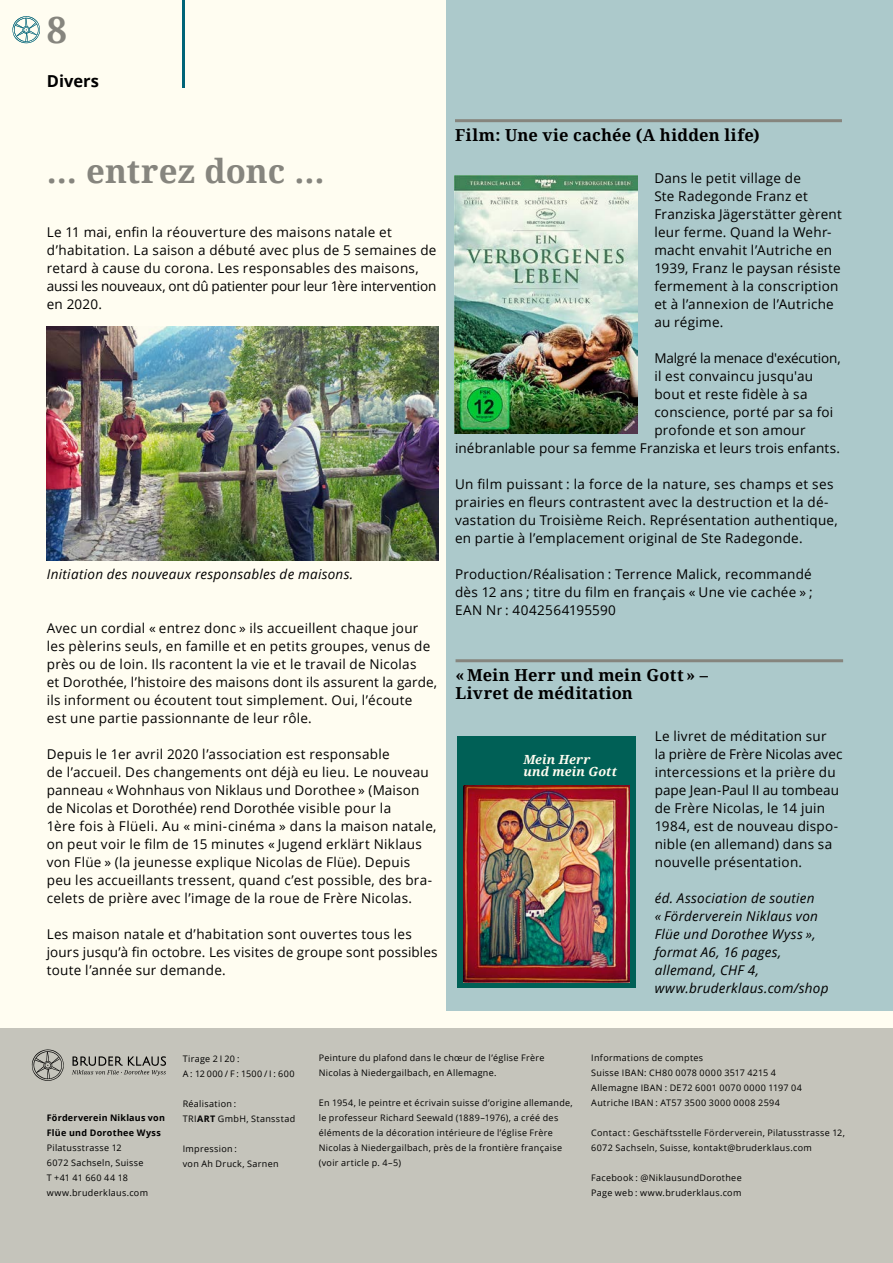
<style>
.page{position:relative;width:893px;height:1263px;background:#fff}
.page>*{position:absolute;margin:0;border:0;box-sizing:border-box;transform-origin:0 0}
.t1{font:700 36px "Noto Serif";color:#868786}
.t2{font:700 33px "Noto Serif";color:#868786}
.t3{font:700 16.5px/18px "Noto Serif";letter-spacing:.015em;color:#000}
.t4{font:700 16.5px "Open Sans";letter-spacing:.005em;color:#000}
.t5{font:13.5px/18px "Open Sans";letter-spacing:.02em;color:#000}
.t6{font:italic 13.5px/18px "Open Sans";letter-spacing:.02em;color:#000}
.t7{font:13.5px "Open Sans";letter-spacing:-.01em;color:#000}
.t8{font:italic 700 12.6px/12.6px "Noto Serif";letter-spacing:.015em;color:#fff}
.t9{font:9px/15px "Open Sans";letter-spacing:.035em;color:#000}
.t10{font:700 9px/15px "Open Sans";letter-spacing:.03em;color:#000}
.s1{font-weight:700}
</style>
<div class="page">
<img style="left:0;top:0;width:893px;height:1263px">
<h1 class="t1" style="left:47px;top:4px;width:22px">8</h1>
<p class="t4" style="left:47px;top:70px;width:54px">Divers</p>
<h2 class="t2" style="left:47px;top:147px;width:279px">… entrez donc …</h2>
<p class="t5" style="left:47px;top:222px;width:391px">Le 11 mai, enfin la réouverture des maisons natale et d’habitation. La saison a débuté avec plus de 5 semaines de retard à cause du corona. Les responsables des maisons, aussi les nouveaux, ont dû patienter pour leur 1ère intervention en 2020.</p>
<p class="t6" style="left:47px;top:564px;width:308px">Initiation des nouveaux responsables de maisons.</p>
<p class="t5" style="left:47px;top:618px;width:392px">Avec un cordial « entrez donc » ils accueillent chaque jour les pèlerins seuls, en famille et en petits groupes, venus de près ou de loin. Ils racontent la vie et le travail de Nicolas<br>et Dorothée, l’histoire des maisons dont ils assurent la garde, ils informent ou écoutent tout simplement. Oui, l’écoute<br>est une partie passionnante de leur rôle.</p>
<p class="t5" style="left:47px;top:744px;width:391px">Depuis le 1er avril 2020 l’association est responsable<br>de l’accueil. Des changements ont déjà eu lieu. Le nouveau panneau « Wohnhaus von Niklaus und Dorothee » (Maison de Nicolas et Dorothée) rend Dorothée visible pour la<br>1ère fois à Flüeli. Au « mini-cinéma » dans la maison natale, on peut voir le film de 15 minutes « Jugend erklärt Niklaus von Flüe » (la jeunesse explique Nicolas de Flüe). Depuis peu les accueillants tressent, quand c’est possible, des bra&shy;celets de prière avec l’image de la roue de Frère Nicolas.</p>
<p class="t5" style="left:47px;top:924px;width:392px">Les maison natale et d’habitation sont ouvertes tous les jours jusqu’à fin octobre. Les visites de groupe sont possibles toute l’année sur demande.</p>
<p class="t3" style="left:455px;top:125px;width:306px">Film: Une vie cachée (A hidden life)</p>
<p class="t5" style="left:654px;top:168px;width:189px">Dans le petit village de<br>Ste Radegonde Franz et<br>Franziska Jägerstätter gèrent leur ferme. Quand la Wehr&shy;macht envahit l’Autriche en<br>1939, Franz le paysan résiste fermement à la conscription et à l’annexion de l’Autriche au régime.</p>
<p class="t7" style="left:654px;top:348px;width:188px">Malgré la menace d'exécution,</p>
<p class="t5" style="left:654px;top:366px;width:160px">il est convaincu jusqu'au</p>
<p class="t5" style="left:654px;top:384px;width:155px">bout et reste fidèle à sa</p>
<p class="t5" style="left:654px;top:402px;width:180px">conscience, porté par sa foi</p>
<p class="t5" style="left:654px;top:420px;width:153px">profonde et son amour</p>
<p class="t5" style="left:455px;top:438px;width:386px">inébranlable pour sa femme Franziska et leurs trois enfants.</p>
<p class="t5" style="left:455px;top:474px;width:384px">Un film puissant : la force de la nature, ses champs et ses prairies en fleurs contrastent avec la destruction et la dé&shy;vastation du Troisième Reich. Représentation authentique, en partie à l’emplacement original de Ste Radegonde.</p>
<p class="t5" style="left:455px;top:564px;width:359px;text-align:justify">Production/Réalisation : Terrence Malick, recommandé dès 12 ans ; titre du film en français « Une vie cachée » ; EAN Nr : 4042564195590</p>
<p class="t3" style="left:456px;top:665px;width:254px">«Mein Herr und mein Gott » –<br>Livret de méditation</p>
<p class="t5" style="left:655px;top:726px;width:189px">Le livret de méditation sur<br>la prière de Frère Nicolas avec intercessions et la prière du pape Jean-Paul II au tombeau de Frère Nicolas, le 14 juin<br>1984, est de nouveau dispo&shy;nible (en allemand) dans sa nouvelle présentation.</p>
<p class="t6" style="left:655px;top:888px;width:175px">éd. Association de soutien<br>« Förderverein Niklaus von<br>Flüe und Dorothee Wyss », format A6, 16 pages, allemand, CHF 4, www.bruderklaus.com/shop</p>
<p class="t8" style="left:523px;top:752px;width:95px">Mein Herr und mein Gott</p>
<p class="t10" style="left:47px;top:1110px;width:120px">Förderverein Niklaus von<br>Flüe und Dorothee Wyss</p>
<p class="t9" style="left:47px;top:1140px;width:103px">Pilatusstrasse 12<br>6072 Sachseln, Suisse<br>T +41 41 660 44 18 www.bruderklaus.com</p>
<p class="t9" style="left:183px;top:1051px;width:113px">Tirage 2 I 20 :<br>A : 12 000 / F : 1500 / I : 600</p>
<p class="t9" style="left:183px;top:1096px;width:114px">Réalisation :<br>TRI<span class="s1">ART</span> GmbH, Stansstad</p>
<p class="t9" style="left:183px;top:1141px;width:97px">Impression :<br>von Ah Druck, Sarnen</p>
<p class="t9" style="left:319px;top:1050px;width:227px">Peinture du plafond dans le chœur de l’église Frère<br>Nicolas à Niedergailbach, en Allemagne.</p>
<p class="t9" style="left:319px;top:1095px;width:256px">En 1954, le peintre et écrivain suisse d’origine allemande, le professeur Richard Seewald (1889–1976), a créé des éléments de la décoration intérieure de l’église Frère Nicolas à Niedergailbach, près de la frontière française (voir article p. 4–5)</p>
<p class="t9" style="left:591px;top:1050px;width:212px">Informations de comptes<br>Suisse IBAN: CH80 0078 0000 3517 4215 4<br>Allemagne IBAN : DE72 6001 0070 0000 1197 04<br>Autriche IBAN : AT57 3500 3000 0008 2594</p>
<p class="t9" style="left:591px;top:1125px;width:255px">Contact : Geschäftsstelle Förderverein, Pilatusstrasse 12,<br>6072 Sachseln, Suisse, kontakt@bruderklaus.com</p>
<p class="t9" style="left:591px;top:1170px;width:152px">Facebook : @NiklausundDorothee<br>Page web : www.bruderklaus.com</p>
</div>
